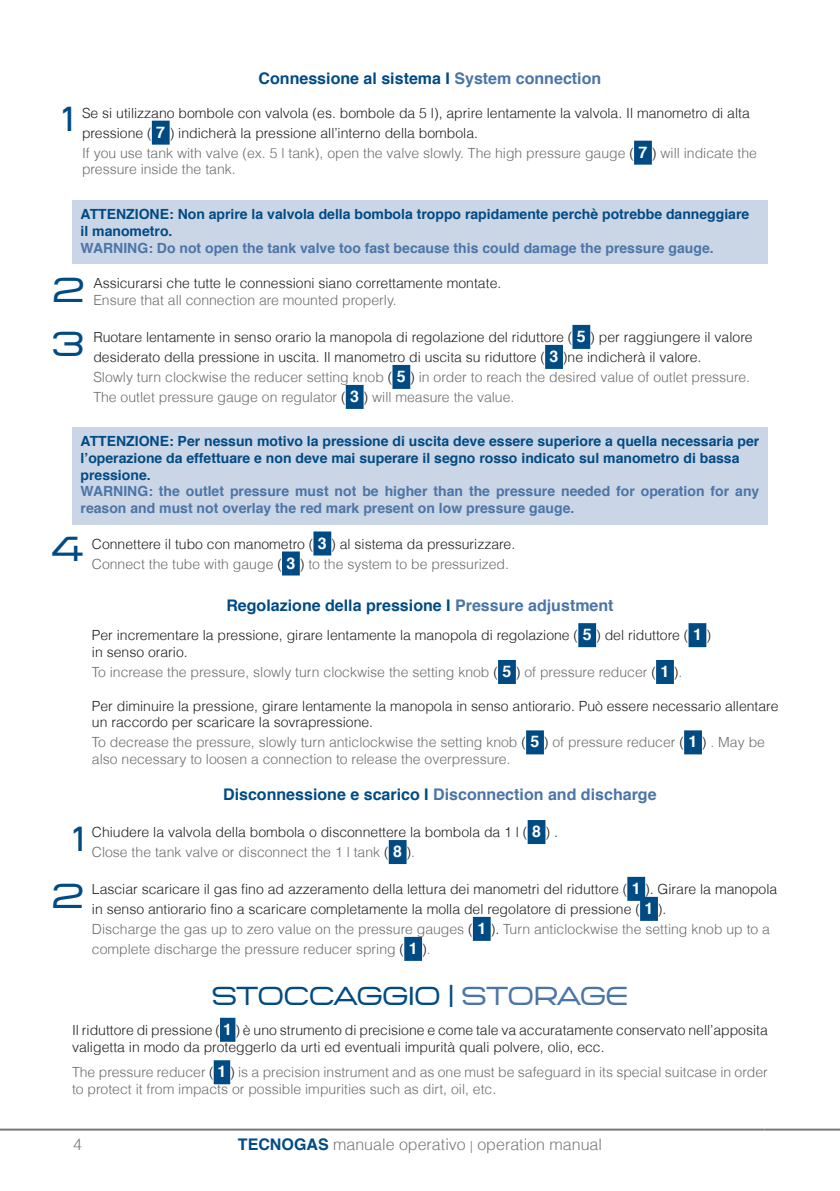
<style>
.page{position:relative;width:840px;height:1191px;background:#fff}
.page>*{position:absolute;margin:0;border:0;box-sizing:border-box;transform-origin:0 0}
.t1{font:40px "PIGARNOSNEUE";color:#004b84}
.t2{font:30px "PIGARNOSNEUE";letter-spacing:-.035em;color:#004b84}
.t3{font:700 16px "Helvetica";color:#004b84}
.t4{font:700 16px "Helvetica";color:#4a75a7}
.t5{font:300 16px "Helvetica";color:#76787b}
.t6{font:300 14px/20px "Helvetica";color:#231f20}
.t7{font:300 14px/16.8px "Helvetica";color:#6c6d70}
.t8{font:700 14px/16.8px "Helvetica";color:#004b84}
.t9{font:700 14px/16.8px "Helvetica";color:#4a75a7}
.s1{color:#4a75a7}
.s2{font-weight:700;font-size:16px;color:#fff}
.s3{color:#6c6d70}
.s4{color:#231f20}
.s5{color:#004b84}
.s6{font-weight:700;color:#004b84}
.s7{font-size:12px}
</style>
<div class="page">
<hr style="left:0;top:1128px;width:764px;height:2px;background:#76787b">
<hr style="left:764px;top:1128px;width:75px;height:2px;background:#76787b">
<div style="left:220px;top:1017px;width:15px;height:24px;background:#004b84"></div>
<div style="left:213px;top:1060px;width:17px;height:24px;background:#004b84"></div>
<div style="left:72px;top:200px;width:695px;height:63px;background:#cad5e6"></div>
<div style="left:72px;top:427px;width:695px;height:97px;background:#cad5e6"></div>
<div style="left:152px;top:121px;width:17px;height:24px;background:#004b84"></div>
<div style="left:633px;top:141px;width:18px;height:24px;background:#004b84"></div>
<div style="left:572px;top:325px;width:18px;height:24px;background:#004b84"></div>
<div style="left:545px;top:345px;width:17px;height:24px;background:#004b84"></div>
<div style="left:392px;top:365px;width:18px;height:24px;background:#004b84"></div>
<div style="left:345px;top:385px;width:18px;height:24px;background:#004b84"></div>
<div style="left:313px;top:531px;width:18px;height:24px;background:#004b84"></div>
<div style="left:282px;top:551px;width:18px;height:24px;background:#004b84"></div>
<div style="left:578px;top:623px;width:17px;height:24px;background:#004b84"></div>
<div style="left:688px;top:623px;width:18px;height:24px;background:#004b84"></div>
<div style="left:498px;top:660px;width:17px;height:24px;background:#004b84"></div>
<div style="left:655px;top:660px;width:18px;height:24px;background:#004b84"></div>
<div style="left:526px;top:730px;width:17px;height:24px;background:#004b84"></div>
<div style="left:683px;top:730px;width:18px;height:24px;background:#004b84"></div>
<div style="left:527px;top:820px;width:18px;height:24px;background:#004b84"></div>
<div style="left:388px;top:840px;width:18px;height:24px;background:#004b84"></div>
<div style="left:627px;top:877px;width:17px;height:24px;background:#004b84"></div>
<div style="left:639px;top:897px;width:18px;height:24px;background:#004b84"></div>
<div style="left:472px;top:917px;width:18px;height:24px;background:#004b84"></div>
<div style="left:404px;top:937px;width:18px;height:24px;background:#004b84"></div>
<p class="t1" style="left:61px;top:101px;width:14px">1</p>
<p class="t3" style="left:258px;top:65px;width:344px">Connessione al sistema I <span class="s1">System connection</span></p>
<p class="t6" style="left:82px;top:102px;width:676px">Se si utilizzano bombole con valvola (es. bombole da 5 l), aprire lentamente la valvola. Il manometro di alta pressione ( <span class="s2">7</span> ) indicherà la pressione all’interno della bombola.<br><span class="s3">If you use tank with valve (ex. 5 l tank), open the valve slowly. The high pressure gauge</span> ( <span class="s2">7</span> ) <span class="s3">will indicate the</span></p>
<p class="t7" style="left:82px;top:161px;width:155px">pressure inside the tank.</p>
<p class="t8" style="left:81px;top:206px;width:670px">ATTENZIONE: Non aprire la valvola della bombola troppo rapidamente perchè potrebbe danneggiare il manometro.</p>
<p class="t9" style="left:81px;top:240px;width:634px">WARNING: Do not open the tank valve too fast because this could damage the pressure gauge.</p>
<p class="t1" style="left:52px;top:272px;width:34px">2</p>
<p class="t1" style="left:51px;top:326px;width:34px">3</p>
<p class="t6" style="left:93px;top:275px;width:409px;line-height:16.8px">Assicurarsi che tutte le connessioni siano correttamente montate.<br><span class="s3">Ensure that all connection are mounted properly.</span></p>
<p class="t6" style="left:93px;top:327px;width:660px">Ruotare lentamente in senso orario la manopola di regolazione del riduttore ( <span class="s2">5</span> ) per raggiungere il valore desiderato della pressione in uscita. Il manometro di uscita su riduttore ( <span class="s2">3</span> )ne indicherà il valore.<br><span class="s3">Slowly turn clockwise the reducer setting knob</span> ( <span class="s2">5</span> ) <span class="s3">in order to reach the desired value of outlet pressure.</span></p>
<p class="t7" style="left:93px;top:388px;width:422px">The outlet pressure gauge on regulator <span class="s4">(</span> <span class="s2">3</span> <span class="s4">)</span> will measure the value.</p>
<p class="t8" style="left:81px;top:433px;width:680px">ATTENZIONE: Per nessun motivo la pressione di uscita deve essere superiore a quella necessaria per l’operazione da effettuare e non deve mai superare il segno rosso indicato sul manometro di bassa pressione.</p>
<p class="t9" style="left:81px;top:483px;width:680px">WARNING: the outlet pressure must not be higher than the pressure needed for operation for any reason and must not overlay the red mark present on low pressure gauge.</p>
<p class="t1" style="left:51px;top:530px;width:34px">4</p>
<p class="t6" style="left:92px;top:533px;width:424px">Connettere il tubo con manometro ( <span class="s2">3</span> ) al sistema da pressurizzare.</p>
<p class="t7" style="left:92px;top:555px;width:418px">Connect the tube with gauge <span class="s4">(</span> <span class="s2">3</span> <span class="s4">)</span> to the system to be pressurized.</p>
<p class="t1" style="left:72px;top:821px;width:14px">1</p>
<p class="t1" style="left:52px;top:878px;width:34px">2</p>
<p class="t3" style="left:226px;top:592px;width:388px">Regolazione della pressione I <span class="s1">Pressure adjustment</span></p>
<p class="t6" style="left:92px;top:625px;width:620px">Per incrementare la pressione, girare lentamente la manopola di regolazione ( <span class="s2">5</span> ) del riduttore ( <span class="s2">1</span> )</p>
<p class="t7" style="left:92px;top:642px;width:591px;line-height:20px"><span class="s4">in senso orario.<br></span>To increase the pressure, slowly turn clockwise the setting knob <span class="s4">(</span> <span class="s2">5</span> <span class="s4">)</span> of pressure reducer <span class="s4">(</span> <span class="s2">1</span> <span class="s4">)</span>.</p>
<p class="t6" style="left:92px;top:697px;width:687px;line-height:16.8px">Per diminuire la pressione, girare lentamente la manopola in senso antiorario. Può essere necessario allentare un raccordo per scaricare la sovrapressione.</p>
<p class="t7" style="left:92px;top:734px;width:674px">To decrease the pressure, slowly turn anticlockwise the setting knob <span class="s4">(</span> <span class="s2">5</span> <span class="s4">)</span> of pressure reducer <span class="s4">(</span> <span class="s2">1</span> <span class="s4">)</span> . May be also necessary to loosen a connection to release the overpressure.</p>
<p class="t4" style="left:223px;top:781px;width:435px"><span class="s5">Disconnessione e scarico I</span> Disconnection and discharge</p>
<p class="t6" style="left:92px;top:822px;width:467px">Chiudere la valvola della bombola o disconnettere la bombola da 1 l ( <span class="s2">8</span> ) .<br><span class="s3">Close the tank valve or disconnect the 1 l tank</span> ( <span class="s2">8</span> )<span class="s3">.</span></p>
<p class="t6" style="left:92px;top:878px;width:686px">Lasciar scaricare il gas fino ad azzeramento della lettura dei manometri del riduttore ( <span class="s2">1</span> ). Girare la manopola in senso antiorario fino a scaricare completamente la molla del regolatore di pressione ( <span class="s2">1</span> ).<br><span class="s3">Discharge the gas up to zero value on the pressure gauges</span> ( <span class="s2">1</span> ). <span class="s3">Turn anticlockwise the setting knob up to a complete discharge the pressure reducer spring</span> ( <span class="s2">1</span> )<span class="s3">.</span></p>
<p class="t2" style="left:212px;top:982px;width:417px">Stoccaggio | <span class="s1">Storage</span></p>
<p class="t6" style="left:72px;top:1021px;width:697px;line-height:16.8px">Il riduttore di pressione ( <span class="s2">1</span> ) è uno strumento di precisione e come tale va accuratamente conservato nell’apposita valigetta in modo da proteggerlo da urti ed eventuali impurità quali polvere, olio, ecc.</p>
<p class="t7" style="left:72px;top:1063px;width:697px">The pressure reducer <span class="s4">(</span> <span class="s2">1</span> <span class="s4">)</span> is a precision instrument and as one must be safeguard in its special suitcase in order to protect it from impacts or possible impurities such as dirt, oil, etc.</p>
<p class="t5" style="left:73px;top:1134px;width:10px">4</p>
<p class="t5" style="left:238px;top:1134px;width:365px"><span class="s6">TECNOGAS</span> manuale operativo <span class="s7">|</span> operation manual</p>
</div>
